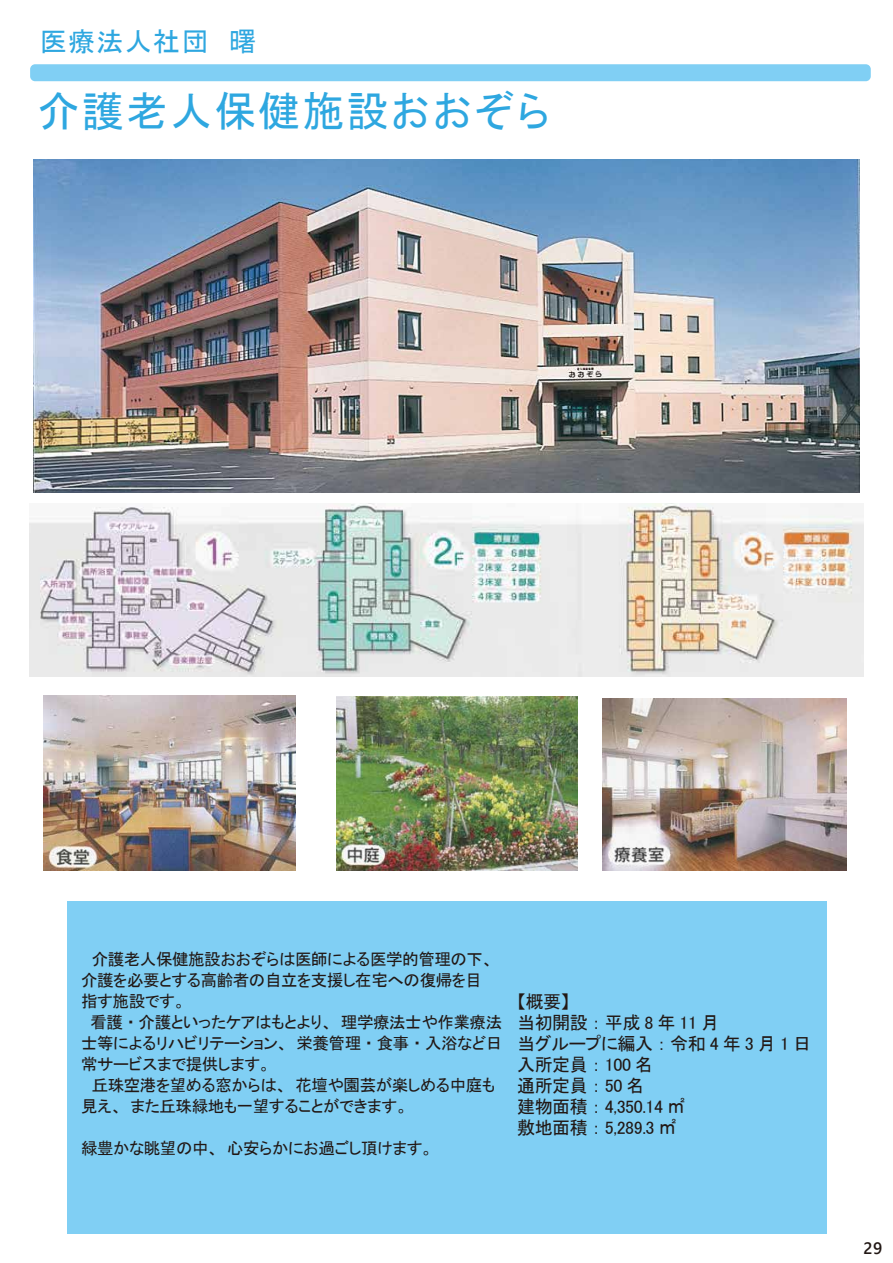
<style>
.page{position:relative;width:893px;height:1263px;background:#fff}
.page>*{position:absolute;margin:0;border:0;box-sizing:border-box;transform-origin:0 0}
.t1{font:42px "MS P Gothic";letter-spacing:.05em;color:#2ea7e0}
.t2{font:27px "MS P Gothic";letter-spacing:.05em;color:#2ea7e0}
.t3{font:18px/21px "MS P Gothic";letter-spacing:-.025em;color:#221815}
.t4{font:16.5px "MS P Gothic";letter-spacing:-.025em;color:#221815}
.t5{font:700 16.5px "Yu Gothic UI";color:#221815}
</style>
<div class="page">
<div style="left:67px;top:901px;width:760px;height:332px;background:#80cff4"></div>
<div style="left:30px;top:64px;width:841px;height:17px;background:#80cff4;border-radius:5px"></div>
<img style="left:30px;top:503px;width:833px;height:173px">
<img style="left:337px;top:697px;width:240px;height:173px">
<img style="left:603px;top:698px;width:243px;height:172px">
<img style="left:43px;top:695px;width:253px;height:175px">
<img style="left:34px;top:160px;width:825px;height:332px">
<h2 class="t2" style="left:40px;top:27px;width:218px">医療法人社団　曙</h2>
<h1 class="t1" style="left:38px;top:90px;width:514px">介護老人保健施設おおぞら</h1>
<p class="t4" style="left:81px;top:950px;width:414px">　介護老人保健施設おおぞらは医師による医学的管理の下、</p>
<p class="t4" style="left:81px;top:971px;width:402px">介護を必要とする高齢者の自立を支援し在宅への復帰を目</p>
<p class="t4" style="left:81px;top:992px;width:106px">指す施設です。</p>
<p class="t4" style="left:90px;top:1013px;width:413px">看護・介護といったケアはもとより、理学療法士や作業療法</p>
<p class="t4" style="left:81px;top:1034px;width:423px">士等によるリハビリテーション、栄養管理・食事・入浴など日</p>
<p class="t4" style="left:81px;top:1055px;width:191px">常サービスまで提供します。</p>
<p class="t4" style="left:81px;top:1076px;width:416px">　丘珠空港を望める窓からは、花壇や園芸が楽しめる中庭も</p>
<p class="t4" style="left:81px;top:1097px;width:328px">見え、また丘珠緑地も一望することができます。</p>
<p class="t4" style="left:81px;top:1139px;width:353px">緑豊かな眺望の中、心安らかにお過ごし頂けます。</p>
<p class="t3" style="left:517px;top:991px;width:295px">【概要】<br>当初開設：平成8年11月<br>当グループに編入：令和 4 年 3 月 1 日入所定員： 100 名<br>通所定員： 50 名<br>建物面積： 4,350.14 ㎡<br>敷地面積： 5,289.3 ㎡</p>
<p class="t5" style="left:863px;top:1238px;width:21px">29</p>
</div>
